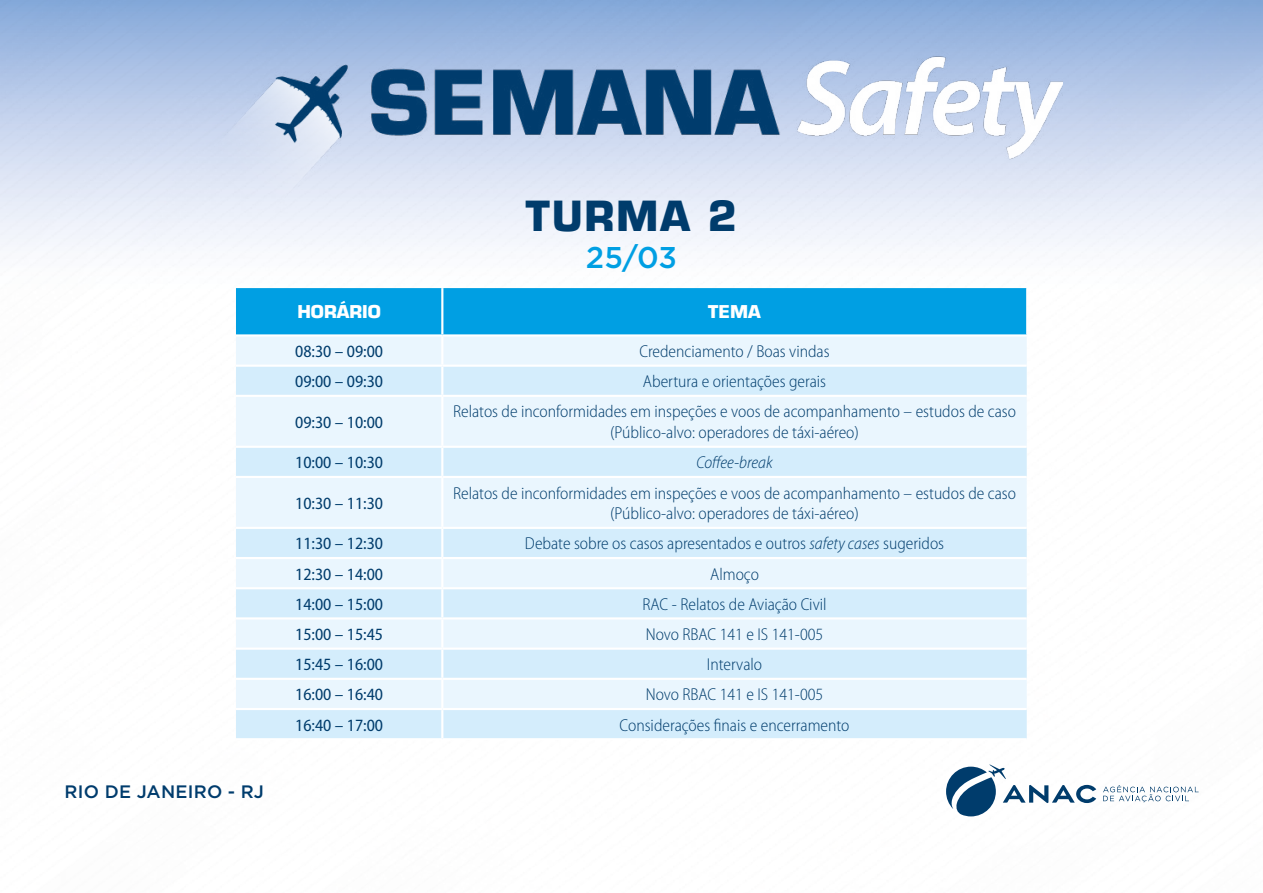
<style>
.page{position:relative;width:1263px;height:893px;background:#fff}
.page>*{position:absolute;margin:0;border:0;box-sizing:border-box;transform-origin:0 0}
.t1{font:700 40.5px "Eurostile";letter-spacing:.04em;color:#003c6c}
.t2{font:500 30px "Gotham HTF";color:#009fe3}
.t3{font:500 18px "Gotham HTF";letter-spacing:.015em;color:#003c6d}
.t4{font:300 semi-condensed 17.25px/20.7px "Myriad Pro";color:#003c6c;text-align:center}
.t5{font:semi-condensed 17.25px "Myriad Pro";color:#003c6c}
.t6{font:italic 300 semi-condensed 17.25px "Myriad Pro";color:#003c6c}
.t7{font:700 17.25px "Eurostile";color:#fff}
.s1{font-style:italic}
</style>
<div class="page">
<img style="left:201px;top:45px;width:861px;height:176px">
<svg style="left:946px;top:764px;width:150px;height:52px"></svg>
<svg style="left:1103px;top:785px;width:95px;height:17px"></svg>
<div style="left:236px;top:288px;width:790px;height:46px;background:#009fe3"></div>
<div style="left:236px;top:337px;width:791px;height:28px;background:#eaf6fe"></div>
<svg style="left:236px;top:367px;width:791px;height:371px;background:#dff1fd"></svg>
<hr style="left:441px;top:337px;width:2px;height:28px;background:#fff">
<hr style="left:236px;top:395px;width:206px;height:2px;background:#fff">
<hr style="left:236px;top:446px;width:206px;height:2px;background:#fff">
<hr style="left:236px;top:476px;width:206px;height:2px;background:#fff">
<hr style="left:236px;top:527px;width:206px;height:2px;background:#fff">
<hr style="left:236px;top:557px;width:206px;height:2px;background:#fff">
<hr style="left:236px;top:587px;width:206px;height:2px;background:#fff">
<hr style="left:236px;top:617px;width:206px;height:2px;background:#fff">
<hr style="left:236px;top:648px;width:206px;height:2px;background:#fff">
<hr style="left:236px;top:678px;width:206px;height:2px;background:#fff">
<hr style="left:236px;top:708px;width:206px;height:2px;background:#fff">
<hr style="left:441px;top:288px;width:2px;height:46px;background:#fff">
<hr style="left:441px;top:367px;width:2px;height:28px;background:#fff">
<hr style="left:441px;top:448px;width:2px;height:28px;background:#fff">
<hr style="left:441px;top:529px;width:2px;height:28px;background:#fff">
<hr style="left:441px;top:589px;width:2px;height:28px;background:#fff">
<hr style="left:441px;top:397px;width:2px;height:49px;background:#fff">
<hr style="left:442px;top:395px;width:585px;height:2px;background:#fff">
<hr style="left:442px;top:446px;width:585px;height:2px;background:#fff">
<hr style="left:441px;top:478px;width:2px;height:49px;background:#fff">
<hr style="left:442px;top:476px;width:585px;height:2px;background:#fff">
<hr style="left:442px;top:527px;width:585px;height:2px;background:#fff">
<hr style="left:441px;top:559px;width:2px;height:28px;background:#fff">
<hr style="left:441px;top:619px;width:2px;height:29px;background:#fff">
<hr style="left:441px;top:650px;width:2px;height:28px;background:#fff">
<hr style="left:441px;top:680px;width:2px;height:28px;background:#fff">
<hr style="left:441px;top:710px;width:2px;height:28px;background:#fff">
<hr style="left:442px;top:557px;width:585px;height:2px;background:#fff">
<hr style="left:442px;top:617px;width:585px;height:2px;background:#fff">
<hr style="left:442px;top:587px;width:585px;height:2px;background:#fff">
<hr style="left:442px;top:648px;width:585px;height:2px;background:#fff">
<hr style="left:442px;top:678px;width:585px;height:2px;background:#fff">
<hr style="left:442px;top:708px;width:585px;height:2px;background:#fff">
<p class="t3" style="left:64px;top:781px;width:201px">RIO DE JANEIRO - RJ</p>
<h1 class="t1" style="left:526px;top:189px;width:213px">TURMA 2</h1>
<h2 class="t2" style="left:586px;top:240px;width:92px">25/03</h2>
<p class="t7" style="left:297px;top:301px;width:85px">HORÁRIO</p>
<p class="t7" style="left:708px;top:301px;width:54px">TEMA</p>
<p class="t5" style="left:295px;top:341px;width:89px">08:30 – 09:00</p>
<p class="t4" style="left:639px;top:341px;width:192px">Credenciamento / Boas vindas</p>
<p class="t5" style="left:295px;top:371px;width:89px">09:00 – 09:30</p>
<p class="t4" style="left:643px;top:371px;width:185px">Abertura e orientações gerais</p>
<p class="t5" style="left:295px;top:411px;width:89px">09:30 – 10:00</p>
<p class="t4" style="left:453px;top:401px;width:564px">Relatos de inconformidades em inspeções e voos de acompanhamento – estudos de caso (Público-alvo: operadores de táxi-aéreo)</p>
<p class="t5" style="left:295px;top:452px;width:89px">10:00 – 10:30</p>
<p class="t6" style="left:696px;top:452px;width:78px">Coffee-break</p>
<p class="t5" style="left:295px;top:492px;width:89px">10:30 – 11:30</p>
<p class="t4" style="left:453px;top:482px;width:564px">Relatos de inconformidades em inspeções e voos de acompanhamento – estudos de caso (Público-alvo: operadores de táxi-aéreo)</p>
<p class="t5" style="left:295px;top:533px;width:89px">11:30 – 12:30</p>
<p class="t4" style="left:525px;top:533px;width:421px">Debate sobre os casos apresentados e outros <span class="s1">safety cases</span> sugeridos</p>
<p class="t5" style="left:295px;top:563px;width:89px">12:30 – 14:00</p>
<p class="t4" style="left:710px;top:563px;width:50px">Almoço</p>
<p class="t5" style="left:295px;top:593px;width:89px">14:00 – 15:00</p>
<p class="t4" style="left:642px;top:594px;width:186px">RAC - Relatos de Aviação Civil</p>
<p class="t5" style="left:295px;top:624px;width:89px">15:00 – 15:45</p>
<p class="t4" style="left:646px;top:624px;width:179px">Novo RBAC 141 e IS 141-005</p>
<p class="t5" style="left:295px;top:654px;width:89px">15:45 – 16:00</p>
<p class="t4" style="left:707px;top:654px;width:57px">Intervalo</p>
<p class="t5" style="left:295px;top:684px;width:89px">16:00 – 16:40</p>
<p class="t4" style="left:646px;top:684px;width:179px">Novo RBAC 141 e IS 141-005</p>
<p class="t5" style="left:295px;top:714px;width:89px">16:40 – 17:00</p>
<p class="t4" style="left:619px;top:714px;width:231px">Considerações finais e encerramento</p>
</div>
